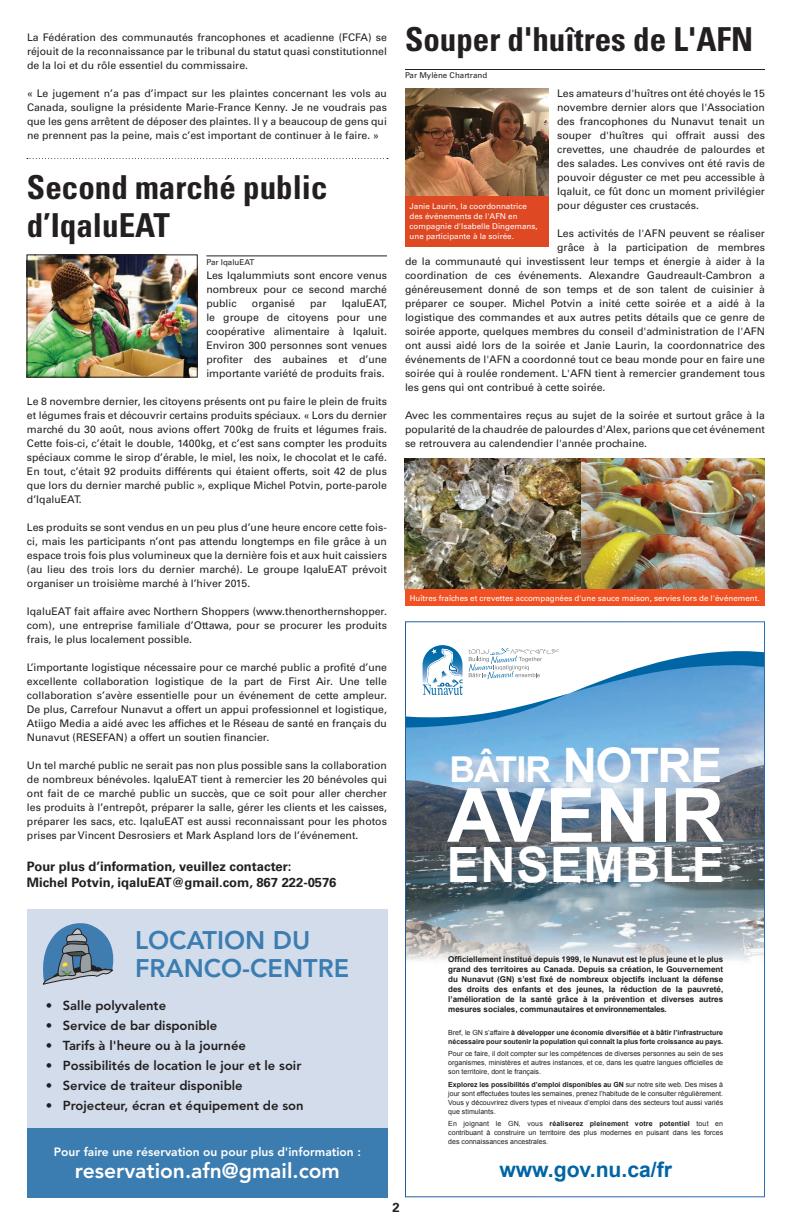
<style>
.page{position:relative;width:792px;height:1224px;background:#fff}
.page>*{position:absolute;margin:0;border:0;box-sizing:border-box;transform-origin:0 0}
.t1{font:700 74.9px "Arial";color:#fff}
.t2{font:700 48.7px "Arial";letter-spacing:.02em;color:#fff}
.t3{font:700 35.6px "Arial";letter-spacing:-.035em;color:#fff}
.Heading_1{font:700 condensed 33px/38px "Univers LT Std";color:#231f20}
.Sub_Heading_1{font:800 25.3px/28.3px "Avenir";color:#3c7db1}
.t4{font:700 21.1px "Arial";color:#0065a4}
.Sub_Heading_1-2{font:800 21px "Avenir";color:#fff}
.t5{font:800 13px "Avenir";color:#231f20}
.Sub_Heading_2{font:700 13px "Univers LT Std";color:#231f20}
.Sub_Heading_1-3{font:800 12px "Avenir";color:#fff}
.Text{font:10.5px/14px "Univers LT Std";color:#231f20;text-align:justify}
.t6{font:700 8.1px/10.1px "Arial";color:#231f20;text-align:justify}
.Photo_Captions{font:8px/10px "Univers LT Std";color:#fff}
.Rule_Above{font:8px "Univers LT Std";color:#231f20}
.t7{font:7px/9.1px "Arial";color:#231f20;text-align:justify}
.t8{font:700 7px/9.1px "Arial";color:#231f20}
.s1{font-size:47.5px}
.s2{font-weight:400}
.s3{font-weight:700}
</style>
<div class="page">
<img style="left:407px;top:645px;width:356px;height:317px">
<div style="left:27px;top:909px;width:360px;height:288px;background:#d2dceb"></div>
<div style="left:27px;top:1128px;width:360px;height:69px;background:#3c7db1"></div>
<svg style="left:43px;top:923px;width:71px;height:62px"></svg>
<img style="left:405px;top:458px;width:360px;height:132px">
<hr style="left:405px;top:69px;width:360px;height:1px;background:#231f20">
<img style="left:405px;top:89px;width:143px;height:107px">
<div style="left:405px;top:196px;width:143px;height:50px;background:#de4822"></div>
<div style="left:405px;top:590px;width:359px;height:16px;background:#f15122"></div>
<hr style="left:206px;top:256px;width:181px;height:1px;background:#231f20">
<img style="left:29px;top:257px;width:166px;height:118px">
<div style="left:27px;top:255px;width:170px;height:122px;border:1px solid #231f20"></div>
<svg style="left:27px;top:158px;width:361px;height:1px"></svg>
<p class="Text" style="left:27px;top:30px;width:362px">La Fédération des communautés francophones et acadienne (FCFA) se réjouit de la reconnaissance par le tribunal du statut quasi constitutionnel de la loi et du rôle essentiel du commissaire.</p>
<p class="Text" style="left:27px;top:86px;width:362px">« Le jugement n’a pas d’impact sur les plaintes concernant les vols au Canada, souligne la présidente Marie-France Kenny. Je ne voudrais pas que les gens arrêtent de déposer des plaintes. Il y a beaucoup de gens qui ne prennent pas la peine, mais c’est important de continuer à le faire. »</p>
<p class="Heading_1" style="left:27px;top:168px;width:302px">Second marché public d’IqaluEAT</p>
<p class="Rule_Above" style="left:206px;top:257px;width:50px">Par IqaluEAT</p>
<p class="Text" style="left:206px;top:268px;width:182px">Les Iqalummiuts sont encore venus nombreux pour ce second marché public</p>
<p class="Text" style="left:252px;top:296px;width:44px">organisé</p>
<p class="Text" style="left:310px;top:296px;width:18px">par</p>
<p class="Text" style="left:206px;top:296px;width:182px;text-indent:135px">IqaluEAT, le groupe de citoyens pour une coopérative alimentaire à Iqaluit.<br>Environ 300 personnes sont venues profiter des aubaines et d’une importante variété de produits frais.</p>
<p class="Text" style="left:27px;top:394px;width:362px">Le 8 novembre dernier, les citoyens présents ont pu faire le plein de fruits et légumes frais et découvrir certains produits spéciaux. « Lors du dernier marché du 30 août, nous avions offert 700kg de fruits et légumes frais.<br>Cette fois-ci, c’était le double, 1400kg, et c’est sans compter les produits spéciaux comme le sirop d’érable, le miel, les noix, le chocolat et le café.<br>En tout, c’était 92 produits différents qui étaient offerts, soit 42 de plus que lors du dernier marché public », explique Michel Potvin, porte-parole d’IqaluEAT.</p>
<p class="Text" style="left:27px;top:520px;width:362px">Les produits se sont vendus en un peu plus d’une heure encore cette fois&shy;ci, mais les participants n’ont pas attendu longtemps en file grâce à un espace trois fois plus volumineux que la dernière fois et aux huit caissiers (au lieu des trois lors du dernier marché). Le groupe IqaluEAT prévoit organiser un troisième marché à l’hiver 2015.</p>
<p class="Text" style="left:27px;top:604px;width:362px">IqaluEAT fait affaire avec Northern Shoppers (www.thenorthernshopper. com), une entreprise familiale d’Ottawa, pour se procurer les produits frais, le plus localement possible.</p>
<p class="Text" style="left:27px;top:660px;width:362px">L’importante logistique nécessaire pour ce marché public a profité d’une excellente collaboration logistique de la part de First Air. Une telle collaboration s’avère essentielle pour un événement de cette ampleur.<br>De plus, Carrefour Nunavut a offert un appui professionnel et logistique, Atiigo Media a aidé avec les affiches et le Réseau de santé en français du Nunavut (RESEFAN) a offert un soutien financier.</p>
<p class="Text" style="left:27px;top:758px;width:362px">Un tel marché public ne serait pas non plus possible sans la collaboration de nombreux bénévoles. IqaluEAT tient à remercier les 20 bénévoles qui ont fait de ce marché public un succès, que ce soit pour aller chercher les produits à l’entrepôt, préparer la salle, gérer les clients et les caisses, préparer les sacs, etc. IqaluEAT est aussi reconnaissant pour les photos prises par Vincent Desrosiers et Mark Aspland lors de l’événement.</p>
<p class="Sub_Heading_2" style="left:27px;top:859px;width:266px">Pour plus d’information, veuillez contacter:</p>
<p class="Sub_Heading_2" style="left:27px;top:875px;width:311px">Michel Potvin, iqaluEAT@gmail.com, 867 222-0576</p>
<p class="Sub_Heading_1" style="left:135px;top:926px;width:216px">LOCATION DU<br>FRANCO-CENTRE</p>
<p class="t5" style="left:46px;top:998px;width:122px">• Salle polyvalente</p>
<p class="t5" style="left:46px;top:1018px;width:173px">• Service de bar disponible</p>
<p class="t5" style="left:46px;top:1038px;width:202px">• Tarifs à l'heure ou à la journée</p>
<p class="t5" style="left:46px;top:1058px;width:257px">• Possibilités de location le jour et le soir</p>
<p class="t5" style="left:46px;top:1078px;width:198px">• Service de traiteur disponible</p>
<p class="t5" style="left:46px;top:1098px;width:259px">• Projecteur, écran et équipement de son</p>
<p class="Sub_Heading_1-3" style="left:54px;top:1145px;width:309px">Pour faire une réservation ou pour plus d'information :</p>
<p class="Sub_Heading_1-2" style="left:75px;top:1159px;width:266px">reservation.afn@gmail.com</p>
<p class="Heading_1" style="left:405px;top:20px;width:350px">Souper d'huîtres de L'AFN</p>
<p class="Rule_Above" style="left:405px;top:71px;width:84px">Par Mylène Chartrand</p>
<p class="Text" style="left:557px;top:86px;width:209px">Les amateurs d'huîtres ont été choyés le 15 novembre dernier alors que l'Association des francophones du Nunavut tenait un souper d'huîtres qui offrait aussi des crevettes, une chaudrée de palourdes et des salades. Les convives ont été ravis de pouvoir déguster ce met peu accessible à Iqaluit, ce fût donc un moment privilégier pour déguster ces crustacés.</p>
<p class="Text" style="left:557px;top:226px;width:209px">Les activités de l'AFN peuvent se réaliser</p>
<p class="Text" style="left:557px;top:240px;width:209px">grâce à la participation de membres</p>
<p class="Text" style="left:405px;top:254px;width:361px">de la communauté qui investissent leur temps et énergie à aider à la</p>
<p class="Text" style="left:405px;top:268px;width:362px">coordination de ces événements. Alexandre Gaudreault-Cambron a</p>
<p class="Text" style="left:405px;top:282px;width:362px">généreusement donné de son temps et de son talent de cuisinier à</p>
<p class="Text" style="left:405px;top:296px;width:362px">préparer ce souper. Michel Potvin a inité cette soirée et a aidé à la</p>
<p class="Text" style="left:405px;top:310px;width:361px">logistique des commandes et aux autres petits détails que ce genre de</p>
<p class="Text" style="left:405px;top:324px;width:361px">soirée apporte, quelques membres du conseil d'administration de l'AFN</p>
<p class="Text" style="left:405px;top:338px;width:361px">ont aussi aidé lors de la soirée et Janie Laurin, la coordonnatrice des</p>
<p class="Text" style="left:405px;top:352px;width:361px">événements de l'AFN a coordonné tout ce beau monde pour en faire une</p>
<p class="Text" style="left:405px;top:366px;width:361px">soirée qui à roulée rondement. L'AFN tient à remercier grandement tous</p>
<p class="Text" style="left:405px;top:380px;width:202px">les gens qui ont contribué à cette soirée.</p>
<p class="Text" style="left:405px;top:408px;width:362px">Avec les commentaires reçus au sujet de la soirée et surtout grâce à la popularité de la chaudrée de palourdes d'Alex, parions que cet événement se retrouvera au calendendier l'année prochaine.</p>
<p class="Photo_Captions" style="left:410px;top:201px;width:130px">Janie Laurin, la coordonnatrice des événements de l'AFN en compagnie d'Isabelle Dingemans, une participante à la soirée.</p>
<p class="Photo_Captions" style="left:410px;top:593px;width:351px">Huîtres fraîches et crevettes accompagnées d'une sauce maison, servies lors de l'événement.</p>
<p class="t3" style="left:449px;top:746px;width:274px">BÂTIR <span class="s1">NOTRE</span></p>
<p class="t1" style="left:447px;top:766px;width:279px">AVENIR</p>
<p class="t2" style="left:447px;top:833px;width:279px">ENSEMBLE</p>
<p class="t6" style="left:448px;top:954px;width:276px">Officiellement institué depuis 1999, le Nunavut est le plus jeune et le plus grand des territoires au Canada. Depuis sa création, le Gouvernement du Nunavut (GN) s’est fixé de nombreux objectifs incluant la défense des droits des enfants et des jeunes, la réduction de la pauvreté, l’amélioration de la santé grâce à la prévention et diverses autres mesures sociales, communautaires et environnementales.</p>
<p class="t8" style="left:448px;top:1028px;width:276px"><span class="s2">Bref, le GN s’affaire</span> à développer une économie diversifiée et à bâtir l’infrastructure nécessaire pour soutenir la population qui connaît la plus forte croissance au pays.</p>
<p class="t7" style="left:448px;top:1049px;width:276px">Pour ce faire, il doit compter sur les compétences de diverses personnes au sein de ses organismes, ministères et autres instances, et ce, dans les quatre langues officielles de son territoire, dont le français.</p>
<p class="t7" style="left:448px;top:1080px;width:276px"><span class="s3">Explorez les possibilités d’emploi disponibles au GN</span> sur notre site web. Des mises à jour sont effectuées toutes les semaines, prenez l’habitude de le consulter régulièrement.<br>Vous y découvrirez divers types et niveaux d’emploi dans des secteurs tout aussi variés que stimulants.</p>
<p class="t7" style="left:448px;top:1119px;width:276px">En joignant le GN, vous <span class="s3">réaliserez pleinement votre potentiel</span> tout en contribuant à construire un territoire des plus modernes en puisant dans les forces des connaissances ancestrales.</p>
<p class="t4" style="left:499px;top:1156px;width:174px">www.gov.nu.ca/fr</p>
<p class="Sub_Heading_2" style="left:392px;top:1199px;width:9px">2</p>
</div>
